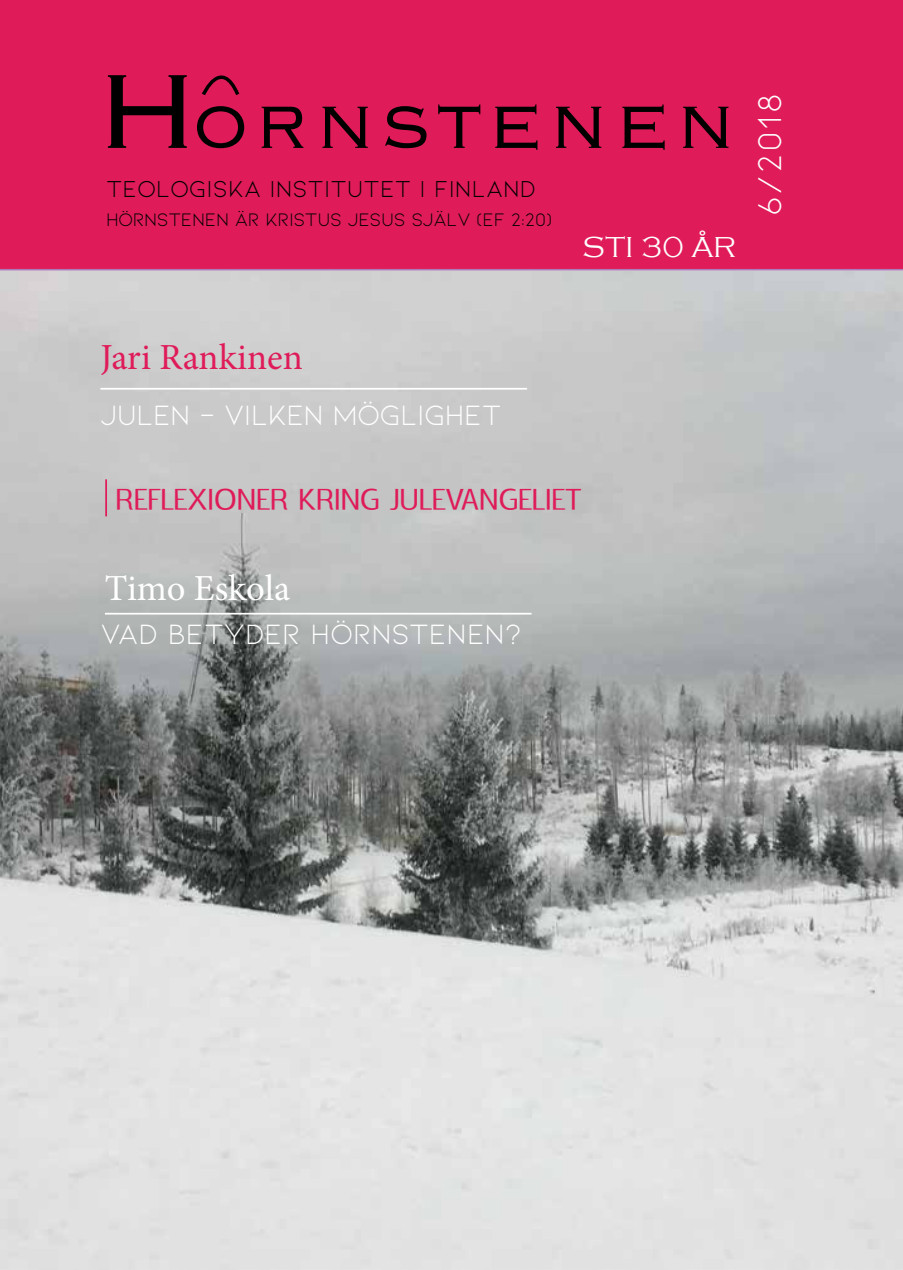
<style>
.page{position:relative;width:903px;height:1270px;background:#fff}
.page>*{position:absolute;margin:0;border:0;box-sizing:border-box;transform-origin:0 0}
.t1{font:300 138.25px "Copperplate";color:#000}
.t2{font:36.75px "Minion Pro";color:#df1b59}
.t3{font:36.75px "Minion Pro";letter-spacing:-.005em;color:#fff}
.t4{font:35px "Kiona";letter-spacing:.065em;color:#fff}
.t5{font:29.75px "Kiona";letter-spacing:-.01em;color:#fff}
.t6{font:29.75px "Rabelo";color:#df1b59}
.t7{font:300 29.75px "Copperplate Gothic";color:#fff}
.t8{font:24.5px "Kiona";letter-spacing:.005em;color:#000}
.t9{font:19.25px "Kiona";letter-spacing:-.02em;color:#000}
</style>
<div class="page">
<div style="left:0;top:0;width:903px;height:271px;background:#df1b59"></div>
<img style="left:0;top:272px;width:903px;height:998px">
<hr style="left:105px;top:613px;width:426px;height:2px;background:#fff">
<hr style="left:105px;top:479px;width:2px;height:37px;background:#df1b59">
<hr style="left:100px;top:388px;width:427px;height:2px;background:#fff">
<svg style="left:197px;top:106px;width:47px;height:42px;background:#8f1139"></svg>
<svg style="left:262px;top:107px;width:41px;height:41px;background:#7d0f32"></svg>
<svg style="left:322px;top:107px;width:46px;height:41px;background:#8a1037"></svg>
<svg style="left:385px;top:106px;width:41px;height:42px;background:#851035"></svg>
<svg style="left:438px;top:104px;width:42px;height:44px;background:#a71442"></svg>
<svg style="left:495px;top:104px;width:42px;height:46px;background:#881036"></svg>
<svg style="left:556px;top:107px;width:45px;height:41px;background:#881036"></svg>
<svg style="left:622px;top:104px;width:43px;height:46px;background:#891036"></svg>
<svg style="left:683px;top:107px;width:45px;height:41px;background:#881036"></svg>
<svg style="left:200px;top:69px;width:42px;height:30px"></svg>
<h1 class="t1" style="left:94px;top:21px;width:109px">H</h1>
<p class="t8" style="left:106px;top:175px;width:431px">TEOLOGISKA INSTITUTET I FINLAND</p>
<p class="t9" style="left:106px;top:209px;width:448px">HÖRNSTENEN ÄR KRISTUS JESUS SJÄLV (EF 2:20)</p>
<p class="t7" style="left:582px;top:231px;width:155px">STI 30 ÅR</p>
<p class="t4" style="left:754px;top:199px;width:124px;rotate:-90deg">3/2018</p>
<p class="t4" style="left:750px;top:216px;width:124px;rotate:-90deg">6/2018</p>
<p class="t2" style="left:100px;top:333px;width:204px">Jari Rankinen</p>
<p class="t5" style="left:100px;top:399px;width:403px">JULEN - VILKEN MÖGLIGHET</p>
<p class="t6" style="left:116px;top:482px;width:467px">REFLEXIONER KRING JULEVANGELIET</p>
<p class="t3" style="left:105px;top:564px;width:187px">Timo Eskola</p>
<p class="t5" style="left:100px;top:618px;width:423px">VAD BETYDER HÖRNSTENEN?</p>
</div>
